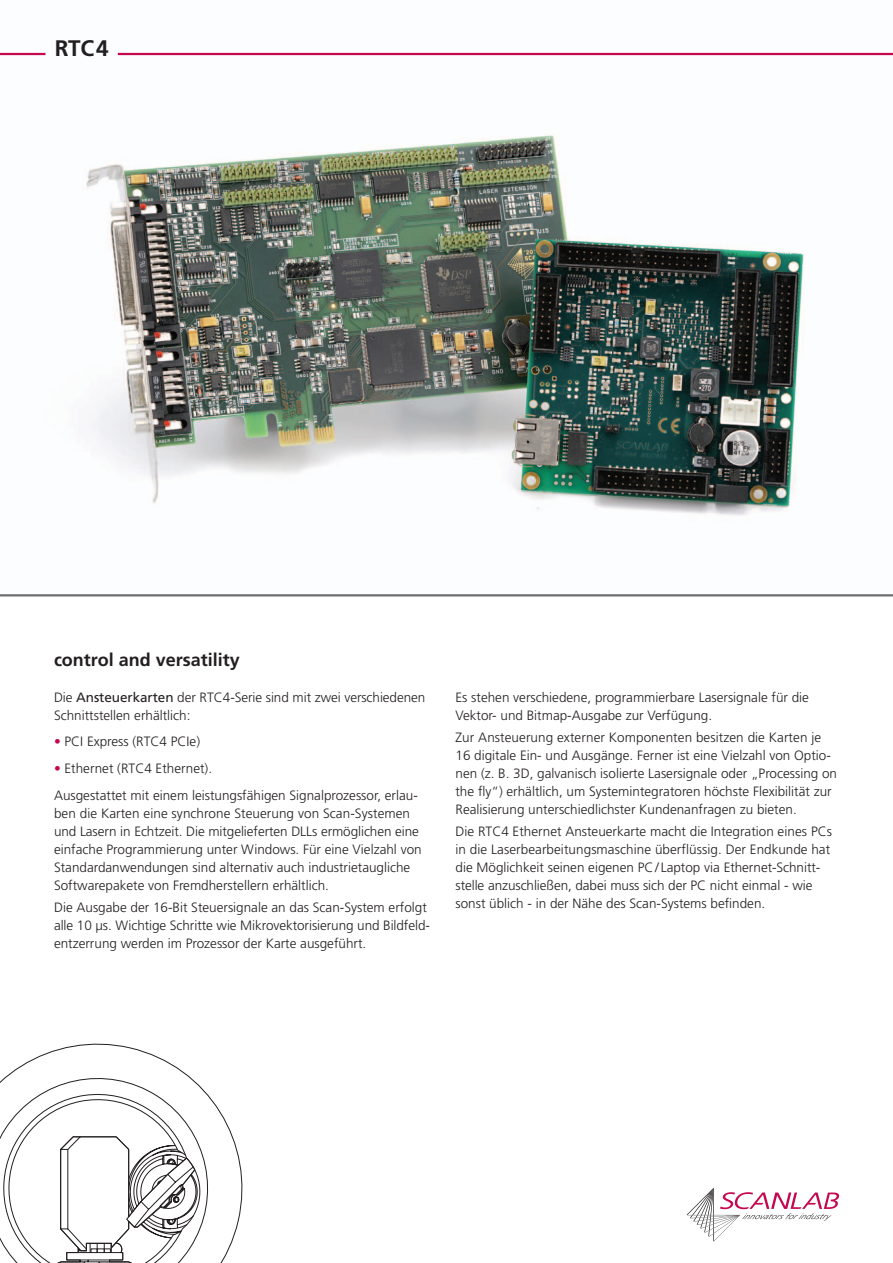
<style>
.page{position:relative;width:893px;height:1263px;background:#fff}
.page>*{position:absolute;margin:0;border:0;box-sizing:border-box;transform-origin:0 0}
.t1{font:700 22.5px "Frutiger";color:#231f20}
.headline{font:700 18px "Frutiger";color:#231f20}
.copytext_deutsch{font:300 13.5px/18px "Frutiger";color:#231f20}
.copytext_USA{font:300 13.5px/18px "Frutiger";color:#231f20}
.s1{font-weight:400}
.s2{color:#c50750}
</style>
<div class="page">
<svg style="left:687px;top:1187px;width:152px;height:54px"></svg>
<img style="left:0;top:52px;width:893px;height:464px">
<svg style="left:25px;top:1043px;width:218px;height:218px"></svg>
<svg style="left:0;top:1063px;width:223px;height:200px"></svg>
<hr style="left:0;top:594px;width:893px;height:2px;background:#6c6d70">
<hr style="left:0;top:53px;width:45px;height:2px;background:#c50750">
<hr style="left:118px;top:53px;width:775px;height:2px;background:#c50750">
<p class="t1" style="left:55px;top:35px;width:55px">RTC4</p>
<p class="headline" style="left:54px;top:649px;width:187px">control and versatility</p>
<p class="copytext_deutsch" style="left:54px;top:688px;width:373px">Die <span class="s1">Ansteuerkarten</span> der RTC4-Serie sind mit zwei verschiedenen<br>Schnittstellen erhältlich:</p>
<p class="copytext_deutsch" style="left:54px;top:733px;width:148px"><span class="s2">•</span> PCI Express (RTC4 PCIe)</p>
<p class="copytext_deutsch" style="left:54px;top:760px;width:160px"><span class="s2">•</span> Ethernet (RTC4 Ethernet).</p>
<p class="copytext_deutsch" style="left:54px;top:786px;width:369px">Ausgestattet mit einem leistungsfähigen Signalprozessor, erlau&shy;ben die Karten eine synchrone Steuerung von Scan-Systemen und Lasern in Echtzeit. Die mitgelieferten DLLs ermöglichen eine einfache Programmierung unter Windows. Für eine Vielzahl von Standardanwendungen sind alternativ auch industrietaugliche Softwarepakete von Fremdherstellern erhältlich.</p>
<p class="copytext_deutsch" style="left:54px;top:899px;width:377px">Die Ausgabe der 16-Bit Steuersignale an das Scan-System erfolgt alle 10 µs. Wichtige Schritte wie Mikrovektorisierung und Bildfeld&shy;entzerrung werden im Prozessor der Karte ausgeführt.</p>
<p class="copytext_deutsch" style="left:455px;top:688px;width:355px">Es stehen verschiedene, programmierbare Lasersignale für die<br>Vektor- und Bitmap-Ausgabe zur Verfügung.</p>
<p class="copytext_USA" style="left:455px;top:728px;width:383px">Zur Ansteuerung externer Komponenten besitzen die Karten je 16 digitale Ein- und Ausgänge. Ferner ist eine Vielzahl von Optio&shy;nen (z. B. 3D, galvanisch isolierte Lasersignale oder „Processing on the fly“) erhältlich, um Systemintegratoren höchste Flexibilität zur Realisierung unterschiedlichster Kundenanfragen zu bieten.</p>
<p class="copytext_deutsch" style="left:455px;top:823px;width:378px">Die RTC4 Ethernet Ansteuerkarte macht die Integration eines PCs in die Laserbearbeitungsmaschine überflüssig. Der Endkunde hat die Möglichkeit seinen eigenen PC/ Laptop via Ethernet-Schnitt&shy;stelle anzuschließen, dabei muss sich der PC nicht einmal - wie sonst üblich - in der Nähe des Scan-Systems befinden.</p>
</div>
